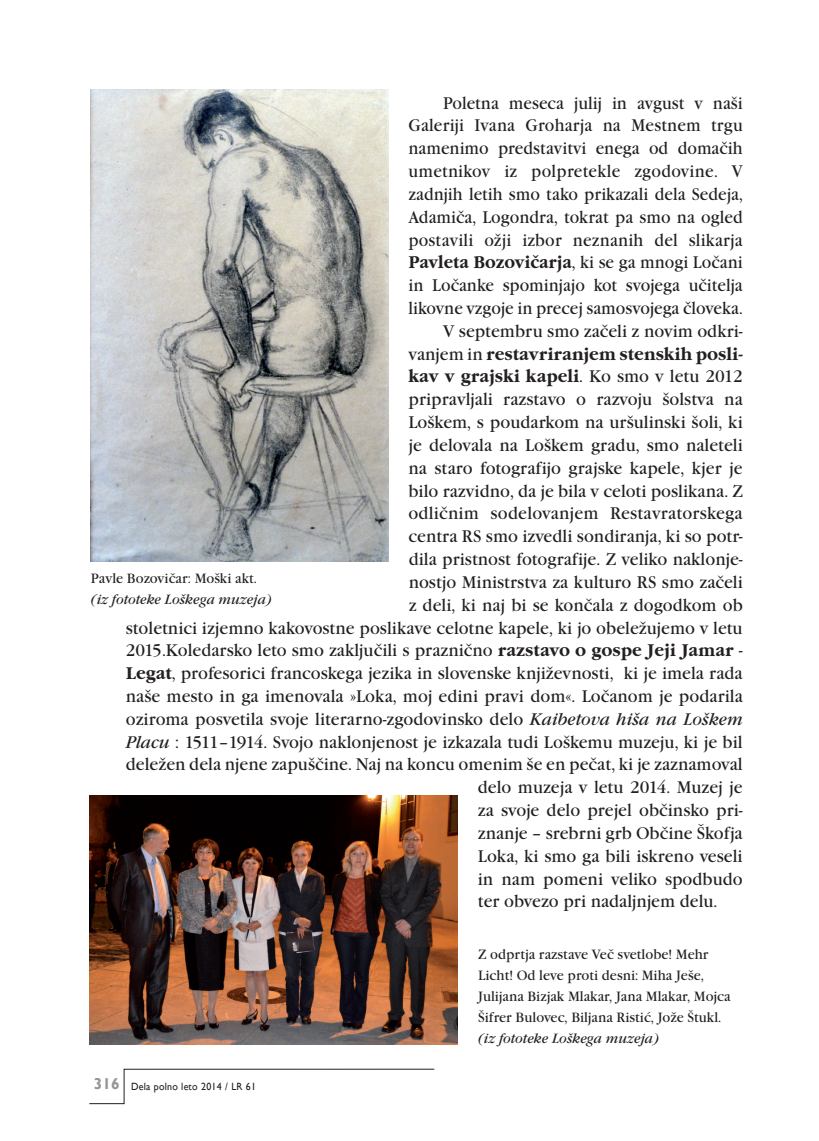
<style>
.page{position:relative;width:819px;height:1141px;background:#fff}
.page>*{position:absolute;margin:0;border:0;box-sizing:border-box;transform-origin:0 0}
.Body__7_first_line{font:17.5px "Garamond Itc TEE";color:#231f20;scale:.95 1}
.Body__7_first_line-2{font:17.5px/22.8px "Garamond Itc TEE";color:#231f20;text-align:justify;scale:.92 1}
.Body__7_first_line-3{font:700 17.5px "Garamond Itc TEE";color:#231f20;scale:.95 1}
.Slika_pride_cyan{font:14px/21px "Garamond Itc TEE";color:#231f20;scale:.95 1}
.Slika_pride_cyan-2{font:italic 14px "Garamond Itc TEE";color:#231f20;scale:.95 1}
.t1{font:10.5px "Gill Sans";letter-spacing:.02em;color:#231f20;scale:.95 1}
.s1{font-weight:700}
.s2{font-weight:400}
.s3{font-style:italic}
.s4{font-weight:700;font-size:15.75px;color:#939598}
</style>
<div class="page">
<svg style="left:89px;top:1069px;width:345px;height:35px"></svg>
<img style="left:91px;top:89px;width:297px;height:473px">
<img style="left:89px;top:795px;width:369px;height:250px">
<p class="Body__7_first_line-2" style="left:408px;top:92px;width:365px;text-indent:35px">Poletna meseca julij in avgust v naši Galeriji Ivana Groharja na Mestnem trgu namenimo predstavitvi enega od domačih umetnikov iz polpretekle zgodovine. V zadnjih letih smo tako prikazali dela Sedeja, Adamiča, Logondra, tokrat pa smo na ogled postavili ožji izbor neznanih del slikarja <span class="s1">Pavleta Bozovičarja</span>, ki se ga mnogi Ločani in Ločanke spominjajo kot svojega učitelja likovne vzgoje in precej samosvojega človeka.</p>
<p class="Body__7_first_line" style="left:443px;top:321px;width:317px">V septembru smo začeli z novim odkri-</p>
<p class="Body__7_first_line-3" style="left:408px;top:344px;width:353px"><span class="s2">vanjem in</span> restavriranjem stenskih posli-</p>
<p class="Body__7_first_line-3" style="left:408px;top:366px;width:353px">kav v grajski kapeli<span class="s2">. Ko smo v letu 2012</span></p>
<p class="Body__7_first_line" style="left:408px;top:390px;width:353px">pripravljali razstavo o razvoju šolstva na</p>
<p class="Body__7_first_line" style="left:408px;top:412px;width:353px">Loškem, s poudarkom na uršulinski šoli, ki</p>
<p class="Body__7_first_line" style="left:408px;top:435px;width:353px">je delovala na Loškem gradu, smo naleteli</p>
<p class="Body__7_first_line" style="left:408px;top:458px;width:353px">na staro fotografijo grajske kapele, kjer je</p>
<p class="Body__7_first_line" style="left:408px;top:481px;width:353px">bilo razvidno, da je bila v celoti poslikana. Z</p>
<p class="Body__7_first_line" style="left:408px;top:504px;width:353px">odličnim sodelovanjem Restavratorskega</p>
<p class="Body__7_first_line" style="left:408px;top:527px;width:353px">centra RS smo izvedli sondiranja, ki so potr-</p>
<p class="Body__7_first_line" style="left:408px;top:549px;width:353px">dila pristnost fotografije. Z veliko naklonje-</p>
<p class="Body__7_first_line" style="left:408px;top:572px;width:353px">nostjo Ministrstva za kulturo RS smo začeli</p>
<p class="Body__7_first_line" style="left:408px;top:595px;width:353px">z deli, ki naj bi se končala z dogodkom ob</p>
<p class="Body__7_first_line" style="left:126px;top:618px;width:650px">stoletnici izjemno kakovostne poslikave celotne kapele, ki jo obeležujemo v letu</p>
<p class="Body__7_first_line" style="left:126px;top:641px;width:651px">2015.Koledarsko leto smo zaključili s praznično <span class="s1">razstavo o gospe Jeji Jamar</span> -</p>
<p class="Body__7_first_line" style="left:126px;top:663px;width:650px"><span class="s1">Legat</span>, profesorici francoskega jezika in slovenske književnosti, ki je imela rada</p>
<p class="Body__7_first_line" style="left:126px;top:686px;width:651px">naše mesto in ga imenovala »Loka, moj edini pravi dom«. Ločanom je podarila</p>
<p class="Body__7_first_line" style="left:126px;top:709px;width:651px">oziroma posvetila svoje literarno-zgodovinsko delo <span class="s3">Kaibetova hiša na Loškem</span></p>
<p class="Body__7_first_line" style="left:126px;top:732px;width:650px"><span class="s3">Placu</span> : 1511–1914. Svojo naklonjenost je izkazala tudi Loškemu muzeju, ki je bil</p>
<p class="Body__7_first_line" style="left:126px;top:755px;width:651px">deležen dela njene zapuščine. Naj na koncu omenim še en pečat, ki je zaznamoval</p>
<p class="Body__7_first_line" style="left:478px;top:778px;width:280px">delo muzeja v letu 2014. Muzej je</p>
<p class="Body__7_first_line" style="left:478px;top:800px;width:280px">za svoje delo prejel občinsko pri-</p>
<p class="Body__7_first_line" style="left:478px;top:823px;width:280px">znanje – srebrni grb Občine Škofja</p>
<p class="Body__7_first_line" style="left:478px;top:846px;width:280px">Loka, ki smo ga bili iskreno veseli</p>
<p class="Body__7_first_line" style="left:478px;top:869px;width:280px">in nam pomeni veliko spodbudo</p>
<p class="Body__7_first_line" style="left:478px;top:892px;width:254px">ter obvezo pri nadaljnjem delu.</p>
<p class="Slika_pride_cyan" style="left:478px;top:944px;width:267px">Z odprtja razstave Več svetlobe! Mehr Licht! Od leve proti desni: Miha Ješe, Julijana Bizjak Mlakar, Jana Mlakar, Mojca Šifrer Bulovec, Biljana Ristić, Jože Štukl.</p>
<p class="Slika_pride_cyan-2" style="left:478px;top:1030px;width:192px">(iz fototeke Loškega muzeja)</p>
<p class="Slika_pride_cyan" style="left:91px;top:568px;width:176px">Pavle Bozovičar: Moški akt.</p>
<p class="Slika_pride_cyan-2" style="left:91px;top:592px;width:192px">(iz fototeke Loškega muzeja)</p>
<p class="t1" style="left:94px;top:1080px;width:172px"><span class="s4">316</span> Dela polno leto 2014 / LR 61</p>
</div>
